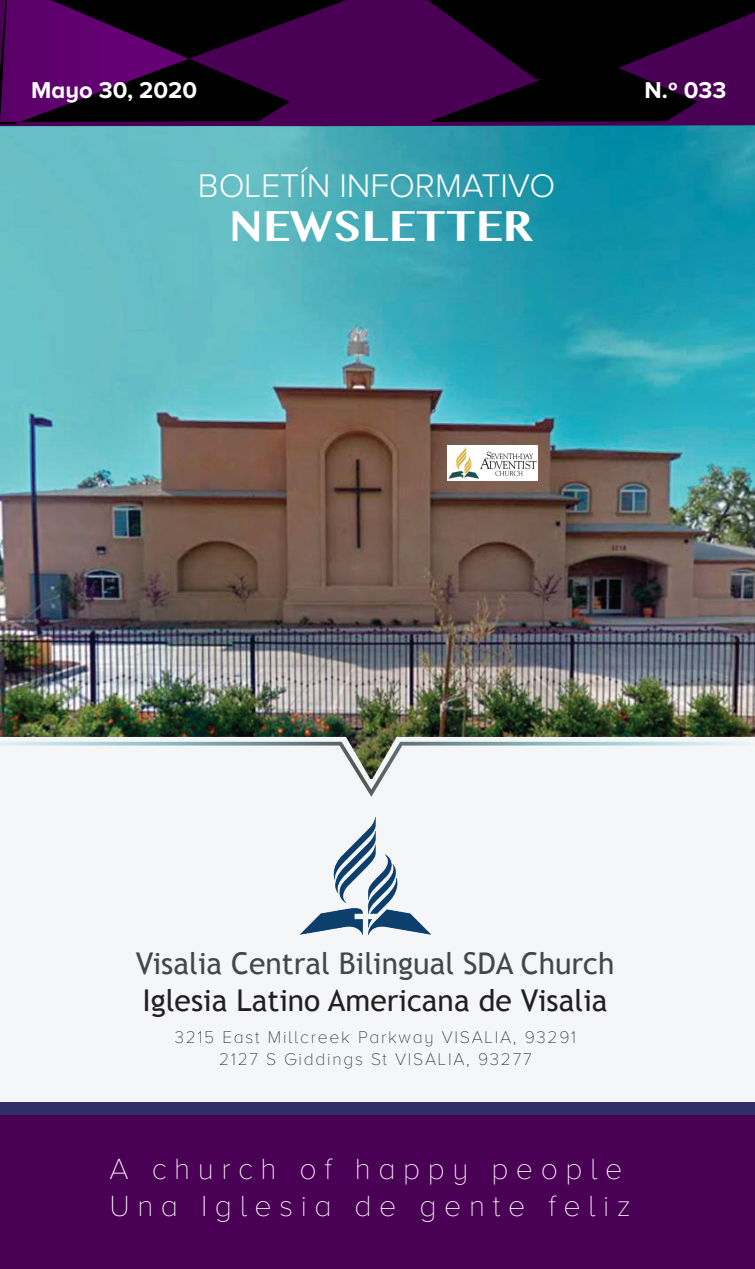
<style>
.page{position:relative;width:755px;height:1269px;background:#fff}
.page>*{position:absolute;margin:0;border:0;box-sizing:border-box;transform-origin:0 0}
.t1{font:700 45px "Malayalam MN";color:#fff}
.t2{font:300 33.88px "Proxima Nova A";color:#fff}
.t3{font:100 30.25px "Proxima Nova A";letter-spacing:.25em;color:#fff}
.t4{font:30px "Trebuchet MS";color:#454647}
.t5{font:30px "Trebuchet MS";color:#231f20}
.t6{font:700 23.75px "Proxima Nova A";color:#fff}
.t7{font:100 17.5px "Proxima Nova A";letter-spacing:.1em;color:#231f20}
</style>
<div class="page">
<img style="left:0;top:127px;width:755px;height:610px">
<div style="left:0;top:737px;width:755px;height:365px;background:#f4f6f7"></div>
<div style="left:0;top:1102px;width:755px;height:167px;background:#4a0055"></div>
<div style="left:0;top:1102px;width:755px;height:12px;background:#2f2e67"></div>
<img style="left:0;top:742px;width:755px;height:55px">
<svg style="left:0;top:0;width:755px;height:127px;background:#48095a"></svg>
<img style="left:428px;top:79px;width:270px;height:43px">
<img style="left:0;top:0;width:351px;height:124px">
<img style="left:0;top:0;width:189px;height:121px">
<img style="left:428px;top:0;width:327px;height:79px">
<img style="left:300px;top:817px;width:130px;height:117px">
<img style="left:448px;top:445px;width:89px;height:35px">
<p class="t6" style="left:31px;top:77px;width:168px">Mayo 30, 2020</p>
<p class="t6" style="left:644px;top:77px;width:83px">N.º 033</p>
<p class="t2" style="left:198px;top:167px;width:359px">BOLETÍN INFORMATIVO</p>
<p class="t1" style="left:229px;top:205px;width:304px">NEWSLETTER</p>
<p class="t4" style="left:136px;top:946px;width:480px">Visalia Central Bilingual SDA Church</p>
<p class="t5" style="left:142px;top:983px;width:467px">Iglesia Latino Americana de Visalia</p>
<p class="t7" style="left:175px;top:1027px;width:403px">3215 East Millcreek Parkway VISALIA, 93291</p>
<p class="t7" style="left:219px;top:1050px;width:314px">2127 S Giddings St VISALIA, 93277</p>
<p class="t3" style="left:109px;top:1153px;width:514px">A church of happy people</p>
<p class="t3" style="left:109px;top:1189px;width:523px">Una Iglesia de gente feliz</p>
</div>
